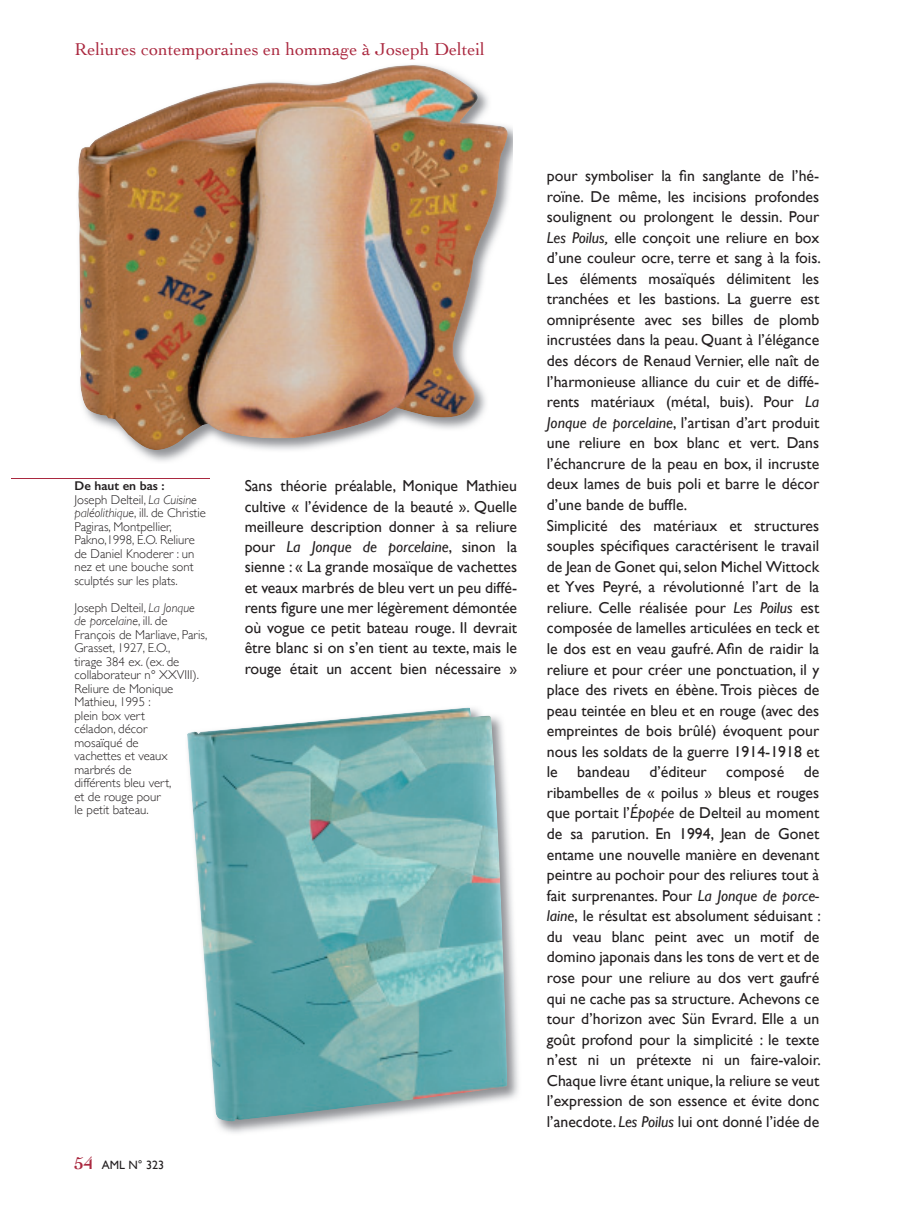
<style>
.page{position:relative;width:915px;height:1212px;background:#fff}
.page>*{position:absolute;margin:0;border:0;box-sizing:border-box;transform-origin:0 0}
.t1{font:18px "Cochin";color:#aa283f}
.t2{font:15.75px/20.5px "Gill Sans";color:#231f20}
.t3{font:300 12.75px/13.5px "Gill Sans";color:#231f20}
.t4{font:12px "Gill Sans";color:#231f20}
.s1{font-weight:600}
.s2{font-style:italic}
.s3{font-family:"Cochin";font-weight:700;font-size:18px;color:#aa283f}
</style>
<div class="page">
<hr style="left:11px;top:478px;width:198px;height:1px;background:#aa283f">
<img style="left:137px;top:126px;width:375px;height:336px">
<img style="left:78px;top:65px;width:429px;height:385px">
<img style="left:217px;top:798px;width:302px;height:335px">
<img style="left:187px;top:707px;width:320px;height:414px">
<p class="t1" style="left:74px;top:39px;width:411px">Reliures contemporaines en hommage à Joseph Delteil</p>
<p class="t3" style="left:74px;top:479px;width:133px"><span class="s1">De haut en bas :<br></span>Joseph Delteil, <span class="s2">La Cuisine paléolithique</span>, ill. de Christie<br>Pagiras, Montpellier,<br>Pakno,1998, E.O. Reliure de Daniel Knoderer : un nez et une bouche sont sculptés sur les plats.</p>
<p class="t3" style="left:74px;top:601px;width:134px">Joseph Delteil, <span class="s2">La Jonque de porcelaine</span>, ill. de<br>François de Marliave, Paris,<br>Grasset, 1927, E.O.,<br>tirage 384 ex. (ex. de collaborateur n° XXVIII).<br>Reliure de Monique<br>Mathieu, 1995 :<br>plein box vert<br>céladon, décor<br>mosaïqué de<br>vachettes et veaux marbrés de<br>différents bleu vert,<br>et de rouge pour<br>le petit bateau.</p>
<p class="t4" style="left:74px;top:1158px;width:91px"><span class="s3">54</span> AML N° 323</p>
<p class="t2" style="left:244px;top:476px;width:274px;text-align:justify">Sans théorie préalable, Monique Mathieu cultive « l’évidence de la beauté ». Quelle meilleure description donner à sa reliure pour <span class="s2">La Jonque de porcelaine</span>, sinon la sienne : « La grande mosaïque de vachettes et veaux marbrés de bleu vert un peu diffé&shy;rents figure une mer légèrement démontée où vogue ce petit bateau rouge. Il devrait être blanc si on s’en tient au texte, mais le rouge était un accent bien nécessaire »</p>
<p class="t2" style="left:546px;top:165px;width:275px">pour symboliser la fin sanglante de l’hé&shy;roïne. De même, les incisions profondes soulignent ou prolongent le dessin. Pour <span class="s2">Les Poilus,</span> elle conçoit une reliure en box d’une couleur ocre, terre et sang à la fois.<br>Les éléments mosaïqués délimitent les tranchées et les bastions. La guerre est omniprésente avec ses billes de plomb incrustées dans la peau. Quant à l’élégance des décors de Renaud Vernier, elle naît de l’harmonieuse alliance du cuir et de diffé&shy;rents matériaux (métal, buis). Pour <span class="s2">La Jonque de porcelaine</span>, l’artisan d’art produit une reliure en box blanc et vert. Dans l’échancrure de la peau en box, il incruste deux lames de buis poli et barre le décor d’une bande de buffle.<br>Simplicité des matériaux et structures souples spécifiques caractérisent le travail de Jean de Gonet qui, selon Michel Wittock et Yves Peyré, a révolutionné l’art de la reliure. Celle réalisée pour <span class="s2">Les Poilus</span> est composée de lamelles articulées en teck et le dos est en veau gaufré. Afin de raidir la reliure et pour créer une ponctuation, il y place des rivets en ébène. Trois pièces de peau teintée en bleu et en rouge (avec des empreintes de bois brûlé) évoquent pour nous les soldats de la guerre 1914-1918 et le bandeau d’éditeur composé de ribambelles de « poilus » bleus et rouges que portait l’<span class="s2">Épopée</span> de Delteil au moment de sa parution. En 1994, Jean de Gonet entame une nouvelle manière en devenant peintre au pochoir pour des reliures tout à fait surprenantes. Pour <span class="s2">La Jonque de porce&shy;laine</span>, le résultat est absolument séduisant : du veau blanc peint avec un motif de domino japonais dans les tons de vert et de rose pour une reliure au dos vert gaufré qui ne cache pas sa structure. Achevons ce tour d’horizon avec Sün Evrard. Elle a un goût profond pour la simplicité : le texte n’est ni un prétexte ni un faire-valoir.<br>Chaque livre étant unique, la reliure se veut l’expression de son essence et évite donc l’anecdote. <span class="s2">Les Poilus</span> lui ont donné l’idée de</p>
</div>
